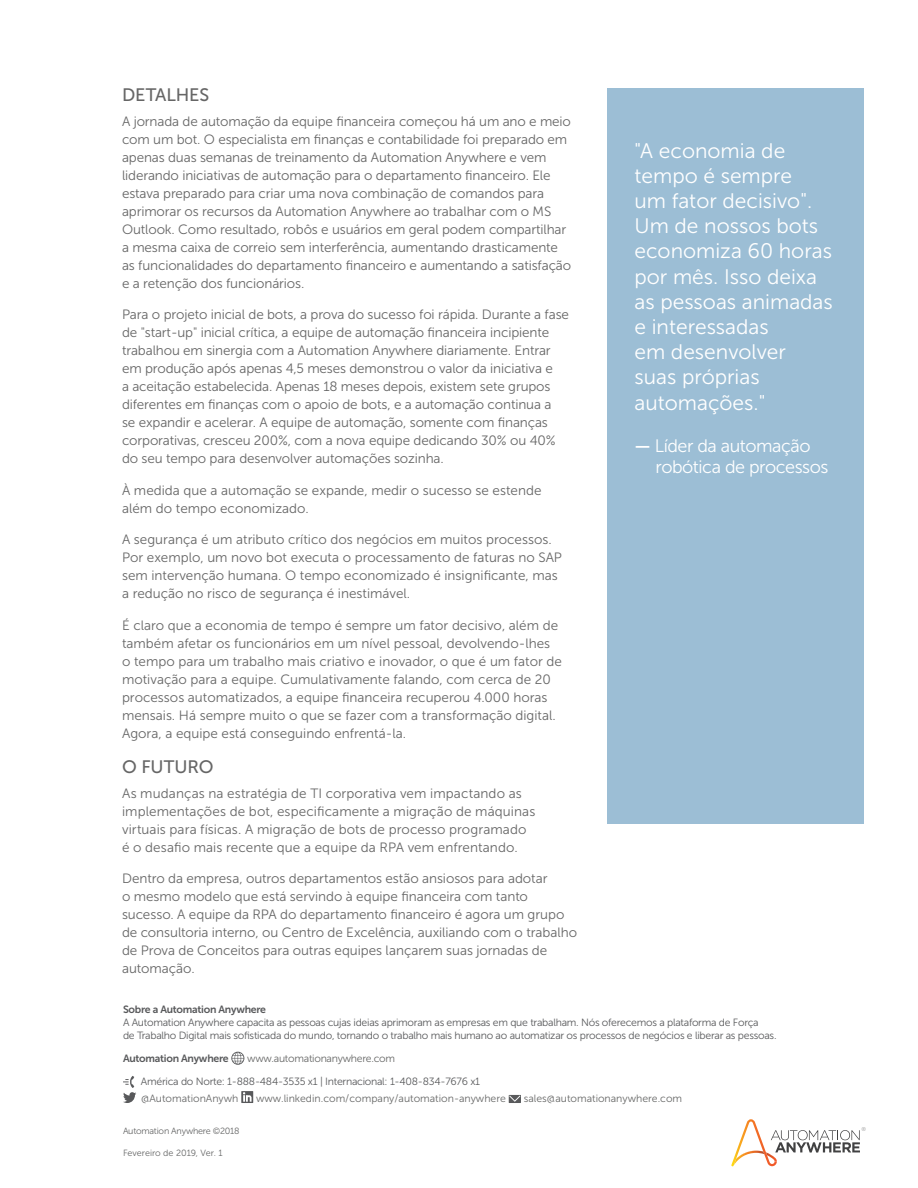
<style>
.page{position:relative;width:918px;height:1188px;background:#fff}
.page>*{position:absolute;margin:0;border:0;box-sizing:border-box;transform-origin:0 0}
.t1{font:21px/25.2px "Museo Sans 300";color:#fff}
.t2{font:18px/21.6px "Museo Sans 300";letter-spacing:-.025em;color:#fff}
.t3{font:18px "Museo Sans 500";letter-spacing:-.005em;color:#666}
.t4{font:13.5px/18px "Museo Sans 300";letter-spacing:-.01em;color:#666}
.t5{font:13.5px/18px "Museo Sans 300";letter-spacing:.01em;color:#666}
.t6{font:10.5px/12.6px "Museo Sans 300";letter-spacing:-.025em;color:#58595b}
.t7{font:10.5px "Museo Sans 300";color:#666766}
.t8{font:10.5px "Museo Sans 700";letter-spacing:-.025em;color:#58595b}
.t9{font:10.5px "Museo Sans 300";letter-spacing:-.025em;color:#666766}
.t10{font:10.5px "Museo Sans 300";color:#666767}
.t11{font:9px "Museo Sans 300";letter-spacing:-.025em;color:#666767}
.t12{font:9px "Museo Sans 300";color:#666767}
.t13{font:5.55px "Museo Sans 500";color:#aaa}
.s1{font-family:"Museo Sans 700"}
</style>
<div class="page">
<svg style="left:731px;top:1119px;width:129px;height:47px"></svg>
<svg style="left:231px;top:1052px;width:13px;height:13px"></svg>
<svg style="left:123px;top:1076px;width:13px;height:27px"></svg>
<svg style="left:241px;top:1091px;width:12px;height:12px"></svg>
<svg style="left:509px;top:1095px;width:12px;height:8px"></svg>
<div style="left:608px;top:88px;width:256px;height:736px;background:#9cbed5"></div>
<h2 class="t3" style="left:122px;top:85px;width:89px">DETALHES</h2>
<p class="t4" style="left:122px;top:112px;width:451px">A jornada de automação da equipe financeira começou há um ano e meio com um bot. O especialista em finanças e contabilidade foi preparado em apenas duas semanas de treinamento da Automation Anywhere e vem liderando iniciativas de automação para o departamento financeiro. Ele estava preparado para criar uma nova combinação de comandos para aprimorar os recursos da Automation Anywhere ao trabalhar com o MS Outlook. Como resultado, robôs e usuários em geral podem compartilhar a mesma caixa de correio sem interferência, aumentando drasticamente as funcionalidades do departamento financeiro e aumentando a satisfação e a retenção dos funcionários.</p>
<p class="t4" style="left:122px;top:306px;width:448px">Para o projeto inicial de bots, a prova do sucesso foi rápida. Durante a fase de "start-up" inicial crítica, a equipe de automação financeira incipiente trabalhou em sinergia com a Automation Anywhere diariamente. Entrar em produção após apenas 4,5 meses demonstrou o valor da iniciativa e<br>a aceitação estabelecida. Apenas 18 meses depois, existem sete grupos diferentes em finanças com o apoio de bots, e a automação continua a<br>se expandir e acelerar. A equipe de automação, somente com finanças corporativas, cresceu 200%, com a nova equipe dedicando 30% ou 40% do seu tempo para desenvolver automações sozinha.</p>
<p class="t4" style="left:122px;top:481px;width:421px">À medida que a automação se expande, medir o sucesso se estende além do tempo economizado.</p>
<p class="t4" style="left:122px;top:531px;width:442px">A segurança é um atributo crítico dos negócios em muitos processos.<br>Por exemplo, um novo bot executa o processamento de faturas no SAP sem intervenção humana. O tempo economizado é insignificante, mas a redução no risco de segurança é inestimável.</p>
<p class="t4" style="left:122px;top:616px;width:442px">É claro que a economia de tempo é sempre um fator decisivo, além de também afetar os funcionários em um nível pessoal, devolvendo-lhes o tempo para um trabalho mais criativo e inovador, o que é um fator de motivação para a equipe. Cumulativamente falando, com cerca de 20 processos automatizados, a equipe financeira recuperou 4.000 horas mensais. Há sempre muito o que se fazer com a transformação digital.<br>Agora, a equipe está conseguindo enfrentá-la.</p>
<h2 class="t3" style="left:122px;top:757px;width:93px">O FUTURO</h2>
<p class="t5" style="left:122px;top:784px;width:415px">As mudanças na estratégia de TI corporativa vem impactando as implementações de bot, especificamente a migração de máquinas virtuais para físicas. A migração de bots de processo programado é o desafio mais recente que a equipe da RPA vem enfrentando.</p>
<p class="t4" style="left:122px;top:870px;width:457px">Dentro da empresa, outros departamentos estão ansiosos para adotar<br>o mesmo modelo que está servindo à equipe financeira com tanto sucesso. A equipe da RPA do departamento financeiro é agora um grupo de consultoria interno, ou Centro de Excelência, auxiliando com o trabalho de Prova de Conceitos para outras equipes lançarem suas jornadas de automação.</p>
<h1 class="t1" style="left:634px;top:138px;width:200px">"A economia de tempo é sempre<br>um fator decisivo".<br>Um de nossos bots economiza 60 horas por mês. Isso deixa as pessoas animadas e interessadas<br>em desenvolver suas próprias automações."</h1>
<h2 class="t2" style="left:655px;top:435px;width:175px;text-indent:-21px"><span class="s1">—</span> Líder da automação robótica de processos</h2>
<p class="t8" style="left:123px;top:1004px;width:145px">Sobre a Automation Anywhere</p>
<p class="t6" style="left:123px;top:1016px;width:655px">A Automation Anywhere capacita as pessoas cujas ideias aprimoram as empresas em que trabalham. Nós oferecemos a plataforma de Força<br>de Trabalho Digital mais sofisticada do mundo, tornando o trabalho mais humano ao automatizar os processos de negócios e liberar as pessoas.</p>
<p class="t8" style="left:123px;top:1052px;width:107px">Automation Anywhere</p>
<p class="t9" style="left:247px;top:1053px;width:149px">www.automationanywhere.com</p>
<p class="t6" style="left:141px;top:1075px;width:341px">América do Norte: 1-888-484-3535 x1 | Internacional: 1-408-834-7676 x1</p>
<p class="t10" style="left:141px;top:1092px;width:99px">@AutomationAnywh</p>
<p class="t7" style="left:256px;top:1092px;width:251px">www.linkedin.com/company/automation-anywhere</p>
<p class="t7" style="left:524px;top:1092px;width:160px">sales@automationanywhere.com</p>
<p class="t11" style="left:123px;top:1126px;width:118px">Automation Anywhere ©2018</p>
<p class="t12" style="left:123px;top:1148px;width:101px">Fevereiro de 2019, Ver. 1</p>
<p class="t13" style="left:862px;top:1126px;width:6px">®</p>
</div>
